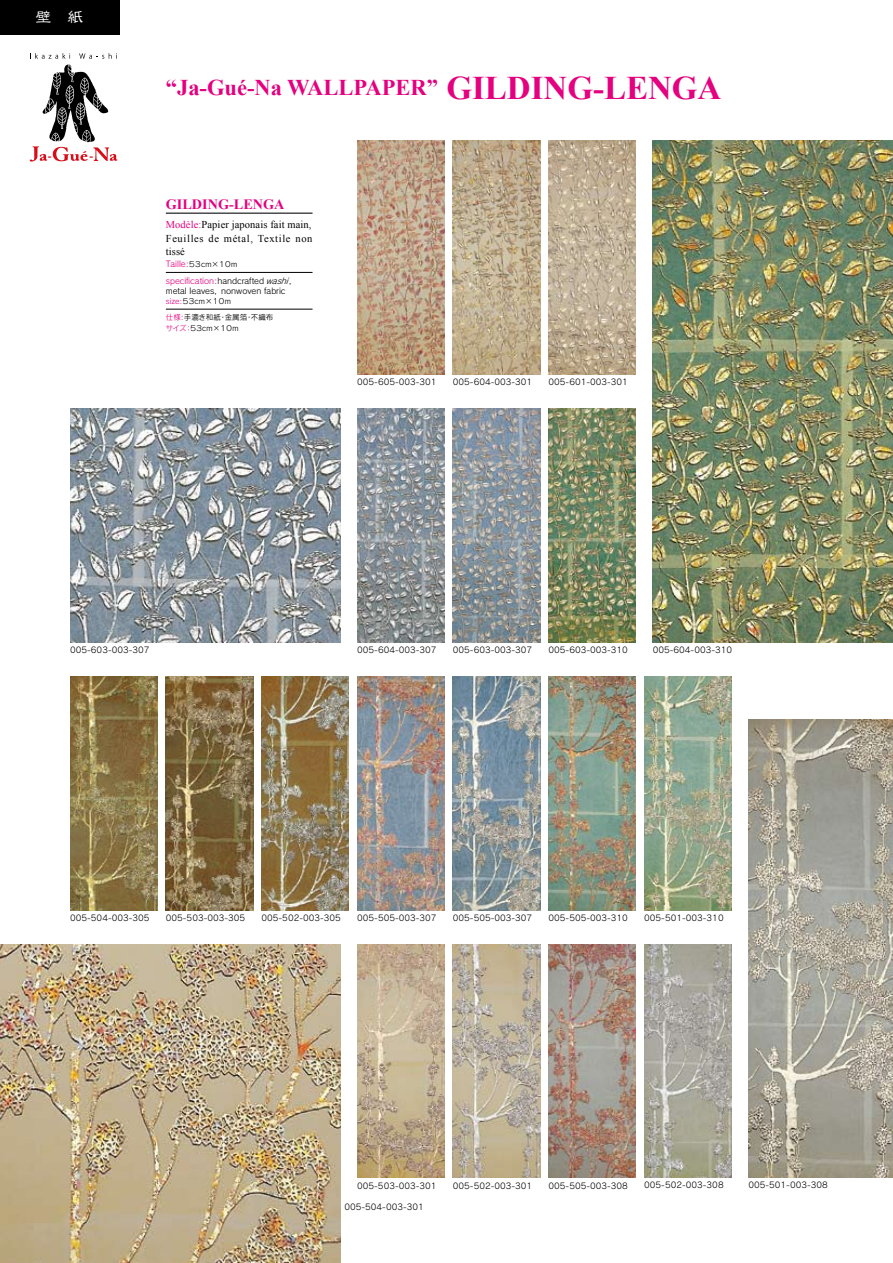
<style>
.page{position:relative;width:893px;height:1263px;background:#fff}
.page>*{position:absolute;margin:0;border:0;box-sizing:border-box;transform-origin:0 0}
.t1{font:700 22.5px "Times New Roman";color:#e4007f}
.t2{font:15.9px "Likurei Std";color:#fff}
.t3{font:700 14.25px "Times New Roman";color:#e4007f}
.t4{font:10.5px/13.5px "Times New Roman";letter-spacing:.01em;color:#000;text-align:justify}
.t5{font:8.25px/10.5px "Rodin Pro M";color:#000}
.t6{font:7.5px/10.5px "Rodin Pro M";letter-spacing:-.025em;color:#000}
.t7{font:7.5px "Rodin Pro M";letter-spacing:-.17em;color:#000}
.s1{font-size:33px}
.s2{color:#e4007f}
.s3{font-size:8.25px;color:#e4007f}
.s4{font-style:italic}
</style>
<div class="page">
<div style="left:0;top:0;width:119px;height:34px;background:#000"></div>
<svg style="left:30px;top:53px;width:88px;height:109px"></svg>
<img style="left:357px;top:944px;width:87px;height:234px">
<img style="left:453px;top:944px;width:87px;height:234px">
<img style="left:549px;top:944px;width:87px;height:234px">
<img style="left:644px;top:944px;width:87px;height:234px">
<img style="left:748px;top:720px;width:145px;height:458px">
<img style="left:70px;top:676px;width:87px;height:234px">
<img style="left:166px;top:676px;width:87px;height:234px">
<img style="left:261px;top:676px;width:88px;height:234px">
<img style="left:453px;top:676px;width:87px;height:234px">
<img style="left:357px;top:676px;width:87px;height:234px">
<img style="left:549px;top:676px;width:87px;height:234px">
<img style="left:644px;top:676px;width:87px;height:234px">
<img style="left:70px;top:408px;width:270px;height:234px">
<img style="left:453px;top:408px;width:87px;height:234px">
<img style="left:357px;top:408px;width:87px;height:234px">
<img style="left:549px;top:408px;width:87px;height:234px">
<img style="left:357px;top:140px;width:87px;height:234px">
<img style="left:453px;top:140px;width:87px;height:234px">
<img style="left:549px;top:140px;width:87px;height:234px">
<img style="left:0;top:944px;width:340px;height:319px">
<img style="left:653px;top:140px;width:240px;height:502px">
<hr style="left:166px;top:213px;width:147px;height:1px;background:#000">
<hr style="left:166px;top:272px;width:147px;height:1px;background:#000">
<hr style="left:166px;top:309px;width:147px;height:1px;background:#000">
<h2 class="t2" style="left:36px;top:6px;width:49px">壁　紙</h2>
<h1 class="t1" style="left:166px;top:72px;width:557px">“Ja-Gué-Na WALLPAPER” <span class="s1">GILDING-LENGA</span></h1>
<h3 class="t3" style="left:166px;top:194px;width:120px">GILDING-LENGA</h3>
<p class="t4" style="left:166px;top:218px;width:148px"><span class="s2">Modèle:</span>Papier japonais fait main, Feuilles de métal, Textile non tissé</p>
<p class="t7" style="left:166px;top:259px;width:74px"><span class="s3">Taille:</span>５３ｃｍ×１０ｍ</p>
<p class="t5" style="left:166px;top:275px;width:127px"><span class="s2">specification:</span>handcrafted <span class="s4">washi</span>, metal leaves，nonwoven fabric</p>
<p class="t7" style="left:166px;top:296px;width:67px"><span class="s2">size:</span>５３ｃｍ×１０ｍ</p>
<p class="t6" style="left:166px;top:312px;width:117px"><span class="s2">仕様:</span>手漉き和紙・金属箔・不織布　<span class="s2">サイズ：</span>５３ｃｍ×１０ｍ</p>
<p class="t5" style="left:357px;top:376px;width:81px">005-605-003-301</p>
<p class="t5" style="left:453px;top:376px;width:81px">005-604-003-301</p>
<p class="t5" style="left:549px;top:376px;width:81px">005-601-003-301</p>
<p class="t5" style="left:70px;top:644px;width:81px">005-603-003-307</p>
<p class="t5" style="left:357px;top:644px;width:81px">005-604-003-307</p>
<p class="t5" style="left:453px;top:644px;width:81px">005-603-003-307</p>
<p class="t5" style="left:549px;top:644px;width:81px">005-603-003-310</p>
<p class="t5" style="left:653px;top:644px;width:81px">005-604-003-310</p>
<p class="t5" style="left:70px;top:912px;width:81px">005-504-003-305</p>
<p class="t5" style="left:166px;top:912px;width:81px">005-503-003-305</p>
<p class="t5" style="left:357px;top:912px;width:81px">005-505-003-307</p>
<p class="t5" style="left:549px;top:912px;width:81px">005-505-003-310</p>
<p class="t5" style="left:644px;top:912px;width:81px">005-501-003-310</p>
<p class="t5" style="left:262px;top:912px;width:81px">005-502-003-305</p>
<p class="t5" style="left:453px;top:912px;width:81px">005-505-003-307</p>
<p class="t5" style="left:357px;top:1180px;width:81px">005-503-003-301</p>
<p class="t5" style="left:344px;top:1201px;width:81px">005-504-003-301</p>
<p class="t5" style="left:453px;top:1180px;width:81px">005-502-003-301</p>
<p class="t5" style="left:549px;top:1180px;width:81px">005-505-003-308</p>
<p class="t5" style="left:644px;top:1180px;width:81px">005-502-003-308</p>
<p class="t5" style="left:748px;top:1180px;width:81px">005-501-003-308</p>
</div>
